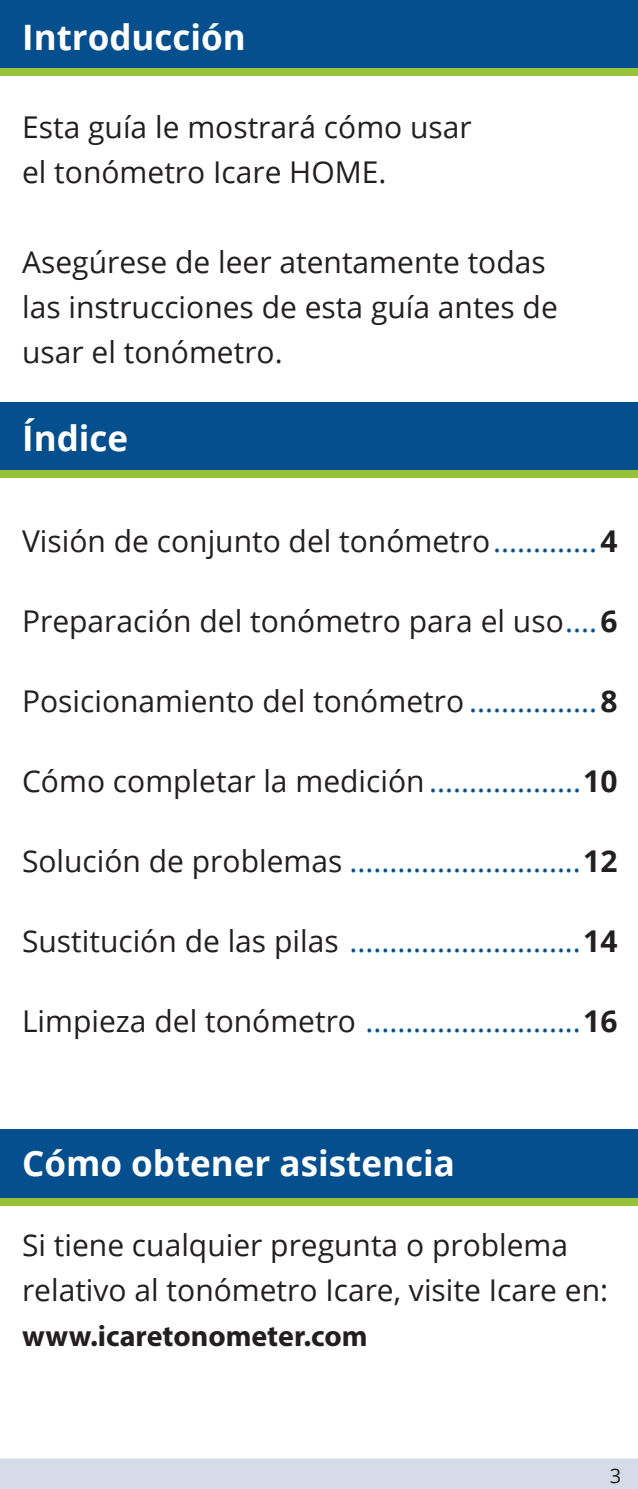
<style>
.page{position:relative;width:638px;height:1489px;background:#fff}
.page>*{position:absolute;margin:0;border:0;box-sizing:border-box;transform-origin:0 0}
.t1{font:700 35px "Open Sans";color:#fff}
.t2{font:30px/45px "Open Sans";color:#231f20}
.t3{font:30px "Open Sans";color:#064f8e}
.t4{font:700 30px "Myriad Pro";color:#231f20}
.t5{font:20px "Open Sans";color:#231f20}
.s1{color:#064f8e}
.s2{font-weight:700}
.s3{color:#231f20}
.s4{font-weight:700;color:#231f20}
</style>
<div class="page">
<div style="left:0;top:0;width:638px;height:68px;background:#064f8e"></div>
<div style="left:0;top:68px;width:638px;height:8px;background:#98c13c"></div>
<div style="left:0;top:1458px;width:638px;height:30px;background:#d6dbea"></div>
<div style="left:0;top:1129px;width:638px;height:68px;background:#064f8e"></div>
<div style="left:0;top:1197px;width:638px;height:8px;background:#98c13c"></div>
<div style="left:0;top:402px;width:638px;height:68px;background:#064f8e"></div>
<div style="left:0;top:470px;width:638px;height:7px;background:#98c13c"></div>
<p class="t1" style="left:22px;top:12px;width:225px">Introducción</p>
<p class="t2" style="left:22px;top:104px;width:451px">Esta guía le mostrará cómo usar el tonómetro Icare HOME.</p>
<p class="t2" style="left:22px;top:239px;width:537px">Asegúrese de leer atentamente todas las instrucciones de esta guía antes de usar el tonómetro.</p>
<p class="t1" style="left:22px;top:413px;width:108px">Índice</p>
<p class="t2" style="left:22px;top:517px;width:597px">Visión de conjunto del tonómetro<span class="s1">.............</span><span class="s2">4</span></p>
<p class="t2" style="left:22px;top:597px;width:597px">Preparación del tonómetro para el uso<span class="s1">....</span><span class="s2">6</span></p>
<p class="t2" style="left:22px;top:677px;width:597px">Posicionamiento del tonómetro <span class="s1">................</span><span class="s2">8</span></p>
<p class="t2" style="left:22px;top:757px;width:597px">Cómo completar la medición <span class="s1">...................</span><span class="s2">10</span></p>
<p class="t3" style="left:22px;top:840px;width:597px"><span class="s3">Solución de problemas</span> .............................<span class="s4">12</span></p>
<p class="t3" style="left:22px;top:920px;width:597px"><span class="s3">Sustitución de las pilas</span> .............................<span class="s4">14</span></p>
<p class="t3" style="left:22px;top:1000px;width:597px"><span class="s3">Limpieza del tonómetro</span> ...........................<span class="s4">16</span></p>
<p class="t1" style="left:22px;top:1138px;width:434px">Cómo obtener asistencia</p>
<p class="t2" style="left:22px;top:1221px;width:587px">Si tiene cualquier pregunta o problema relativo al tonómetro Icare, visite Icare en:</p>
<p class="t4" style="left:22px;top:1316px;width:347px">www.icaretonometer.com</p>
<p class="t5" style="left:610px;top:1461px;width:13px">3</p>
</div>
